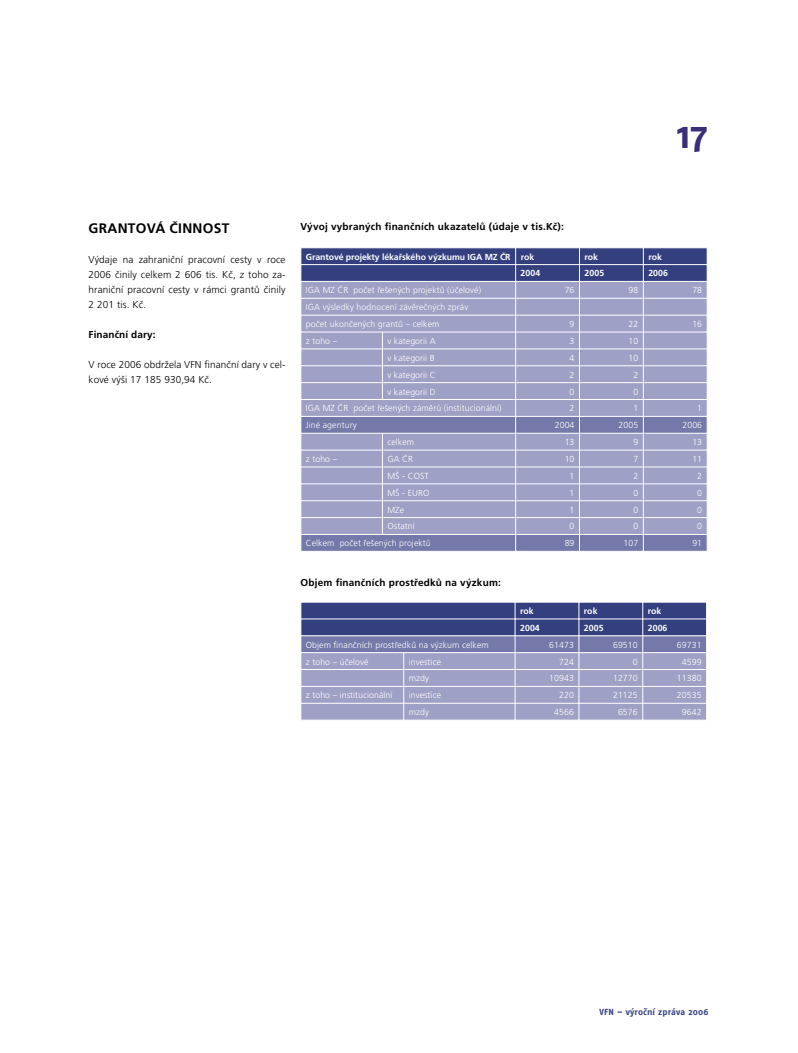
<style>
.page{position:relative;width:798px;height:1053px;background:#fff}
.page>*{position:absolute;margin:0;border:0;box-sizing:border-box;transform-origin:0 0}
.t1{font:700 37.5px "Fago CS";color:#392e7a}
.t2{font:700 13.75px "Frutiger CE";letter-spacing:.02em;color:#000}
.t3{font:300 10px/15px "Frutiger CE";letter-spacing:.01em;color:#000;text-align:justify}
.t4{font:700 10px "Frutiger CE";letter-spacing:.02em;color:#000}
.t5{font:300 8.75px/16.9px "Frutiger CE";letter-spacing:.01em;color:#fff}
.t6{font:700 8.75px "Frutiger CE";letter-spacing:-.01em;color:#fff}
.t7{font:700 8.75px "Fago CS";letter-spacing:.02em;color:#333f7f}
</style>
<div class="page">
<svg style="left:301px;top:248px;width:406px;height:303px;background:#9698bf"></svg>
<svg style="left:301px;top:602px;width:406px;height:117px;background:#8387b2"></svg>
<h1 class="t1" style="left:676px;top:121px;width:32px">17</h1>
<h2 class="t2" style="left:89px;top:223px;width:142px">GRANTOVÁ ČINNOST</h2>
<p class="t3" style="left:89px;top:253px;width:198px">Výdaje na zahraniční pracovní cesty v roce 2006 činily celkem 2 606 tis. Kč, z toho za&shy;hraniční pracovní cesty v rámci grantů činily 2 201 tis. Kč.</p>
<p class="t4" style="left:89px;top:331px;width:68px">Finanční dary:</p>
<p class="t3" style="left:89px;top:358px;width:198px">V roce 2006 obdržela VFN finanční dary v cel&shy;kové výši 17 185 930,94 Kč.</p>
<p class="t4" style="left:300px;top:223px;width:265px">Vývoj vybraných finančních ukazatelů (údaje v tis.Kč):</p>
<p class="t6" style="left:306px;top:253px;width:230px">Grantové projekty lékařského výzkumu IGA MZ ČR rok</p>
<p class="t6" style="left:584px;top:253px;width:15px">rok</p>
<p class="t6" style="left:648px;top:253px;width:15px">rok</p>
<p class="t6" style="left:520px;top:270px;width:21px">2004</p>
<p class="t6" style="left:584px;top:270px;width:21px">2005</p>
<p class="t6" style="left:648px;top:270px;width:21px">2006</p>
<p class="t5" style="left:306px;top:282px;width:177px">IGA MZ ČR počet řešených projektů (účelové)</p>
<p class="t5" style="left:564px;top:282px;width:11px">76</p>
<p class="t5" style="left:628px;top:282px;width:11px">98</p>
<p class="t5" style="left:692px;top:282px;width:11px">78</p>
<p class="t5" style="left:306px;top:299px;width:164px">IGA výsledky hodnocení závěrečných zpráv počet ukončených grantů – celkem</p>
<p class="t5" style="left:569px;top:316px;width:6px">9</p>
<p class="t5" style="left:628px;top:316px;width:11px">22</p>
<p class="t5" style="left:692px;top:316px;width:11px">16</p>
<p class="t5" style="left:306px;top:333px;width:33px">z toho –</p>
<p class="t5" style="left:387px;top:333px;width:50px">v kategorii A</p>
<p class="t5" style="left:569px;top:333px;width:6px">3</p>
<p class="t5" style="left:628px;top:333px;width:11px">10</p>
<p class="t5" style="left:387px;top:350px;width:49px">v kategorii B</p>
<p class="t5" style="left:569px;top:350px;width:6px">4</p>
<p class="t5" style="left:628px;top:350px;width:11px">10</p>
<p class="t5" style="left:387px;top:367px;width:50px">v kategorii C</p>
<p class="t5" style="left:569px;top:367px;width:6px">2</p>
<p class="t5" style="left:633px;top:367px;width:6px">2</p>
<p class="t5" style="left:387px;top:383px;width:50px">v kategorii D</p>
<p class="t5" style="left:569px;top:383px;width:6px">0</p>
<p class="t5" style="left:633px;top:383px;width:6px">0</p>
<p class="t5" style="left:306px;top:400px;width:197px">IGA MZ ČR počet řešených záměrů (institucionální)</p>
<p class="t5" style="left:569px;top:400px;width:6px">2</p>
<p class="t5" style="left:633px;top:400px;width:6px">1</p>
<p class="t5" style="left:697px;top:400px;width:6px">1</p>
<p class="t5" style="left:306px;top:417px;width:52px">Jiné agentury</p>
<p class="t5" style="left:554px;top:417px;width:21px">2004</p>
<p class="t5" style="left:618px;top:417px;width:21px">2005</p>
<p class="t5" style="left:682px;top:417px;width:21px">2006</p>
<p class="t5" style="left:387px;top:434px;width:28px">celkem</p>
<p class="t5" style="left:564px;top:434px;width:11px">13</p>
<p class="t5" style="left:633px;top:434px;width:6px">9</p>
<p class="t5" style="left:692px;top:434px;width:11px">13</p>
<p class="t5" style="left:306px;top:451px;width:33px">z toho –</p>
<p class="t5" style="left:387px;top:451px;width:27px">GA ČR</p>
<p class="t5" style="left:564px;top:451px;width:11px">10</p>
<p class="t5" style="left:633px;top:451px;width:6px">7</p>
<p class="t5" style="left:692px;top:451px;width:11px">11</p>
<p class="t5" style="left:387px;top:468px;width:43px">MŠ - COST</p>
<p class="t5" style="left:569px;top:468px;width:6px">1</p>
<p class="t5" style="left:633px;top:468px;width:6px">2</p>
<p class="t5" style="left:697px;top:468px;width:6px">2</p>
<p class="t5" style="left:387px;top:485px;width:44px">MŠ - EURO</p>
<p class="t5" style="left:569px;top:485px;width:6px">1</p>
<p class="t5" style="left:633px;top:485px;width:6px">0</p>
<p class="t5" style="left:697px;top:485px;width:6px">0</p>
<p class="t5" style="left:387px;top:501px;width:18px">MZe</p>
<p class="t5" style="left:569px;top:501px;width:6px">1</p>
<p class="t5" style="left:633px;top:501px;width:6px">0</p>
<p class="t5" style="left:697px;top:501px;width:6px">0</p>
<p class="t5" style="left:387px;top:518px;width:29px">Ostatní</p>
<p class="t5" style="left:569px;top:518px;width:6px">0</p>
<p class="t5" style="left:633px;top:518px;width:6px">0</p>
<p class="t5" style="left:697px;top:518px;width:6px">0</p>
<p class="t5" style="left:306px;top:535px;width:126px">Celkem počet řešených projektů</p>
<p class="t5" style="left:564px;top:535px;width:11px">89</p>
<p class="t5" style="left:623px;top:535px;width:16px">107</p>
<p class="t5" style="left:692px;top:535px;width:11px">91</p>
<p class="t4" style="left:300px;top:579px;width:202px">Objem finančních prostředků na výzkum:</p>
<p class="t6" style="left:520px;top:607px;width:15px">rok</p>
<p class="t6" style="left:583px;top:607px;width:15px">rok</p>
<p class="t6" style="left:647px;top:607px;width:15px">rok</p>
<p class="t6" style="left:520px;top:624px;width:21px">2004</p>
<p class="t6" style="left:583px;top:624px;width:21px">2005</p>
<p class="t6" style="left:647px;top:624px;width:21px">2006</p>
<p class="t5" style="left:306px;top:636px;width:184px">Objem finančních prostředků na výzkum celkem</p>
<p class="t5" style="left:549px;top:636px;width:26px">61473</p>
<p class="t5" style="left:612px;top:636px;width:26px">69510</p>
<p class="t5" style="left:676px;top:636px;width:26px">69731</p>
<p class="t5" style="left:306px;top:653px;width:64px">z toho – účelové</p>
<p class="t5" style="left:408px;top:653px;width:34px">investice</p>
<p class="t5" style="left:559px;top:653px;width:16px">724</p>
<p class="t5" style="left:632px;top:653px;width:6px">0</p>
<p class="t5" style="left:681px;top:653px;width:21px">4599</p>
<p class="t5" style="left:408px;top:670px;width:22px">mzdy</p>
<p class="t5" style="left:549px;top:670px;width:26px">10943</p>
<p class="t5" style="left:612px;top:670px;width:26px">12770</p>
<p class="t5" style="left:676px;top:670px;width:26px">11380</p>
<p class="t5" style="left:306px;top:687px;width:88px">z toho – institucionální</p>
<p class="t5" style="left:408px;top:687px;width:34px">investice</p>
<p class="t5" style="left:559px;top:687px;width:16px">220</p>
<p class="t5" style="left:612px;top:687px;width:26px">21125</p>
<p class="t5" style="left:676px;top:687px;width:26px">20535</p>
<p class="t5" style="left:408px;top:704px;width:22px">mzdy</p>
<p class="t5" style="left:554px;top:704px;width:21px">4566</p>
<p class="t5" style="left:617px;top:704px;width:21px">6576</p>
<p class="t5" style="left:681px;top:704px;width:21px">9642</p>
<p class="t7" style="left:599px;top:1008px;width:110px">VFN – výroční zpráva 2006</p>
</div>
